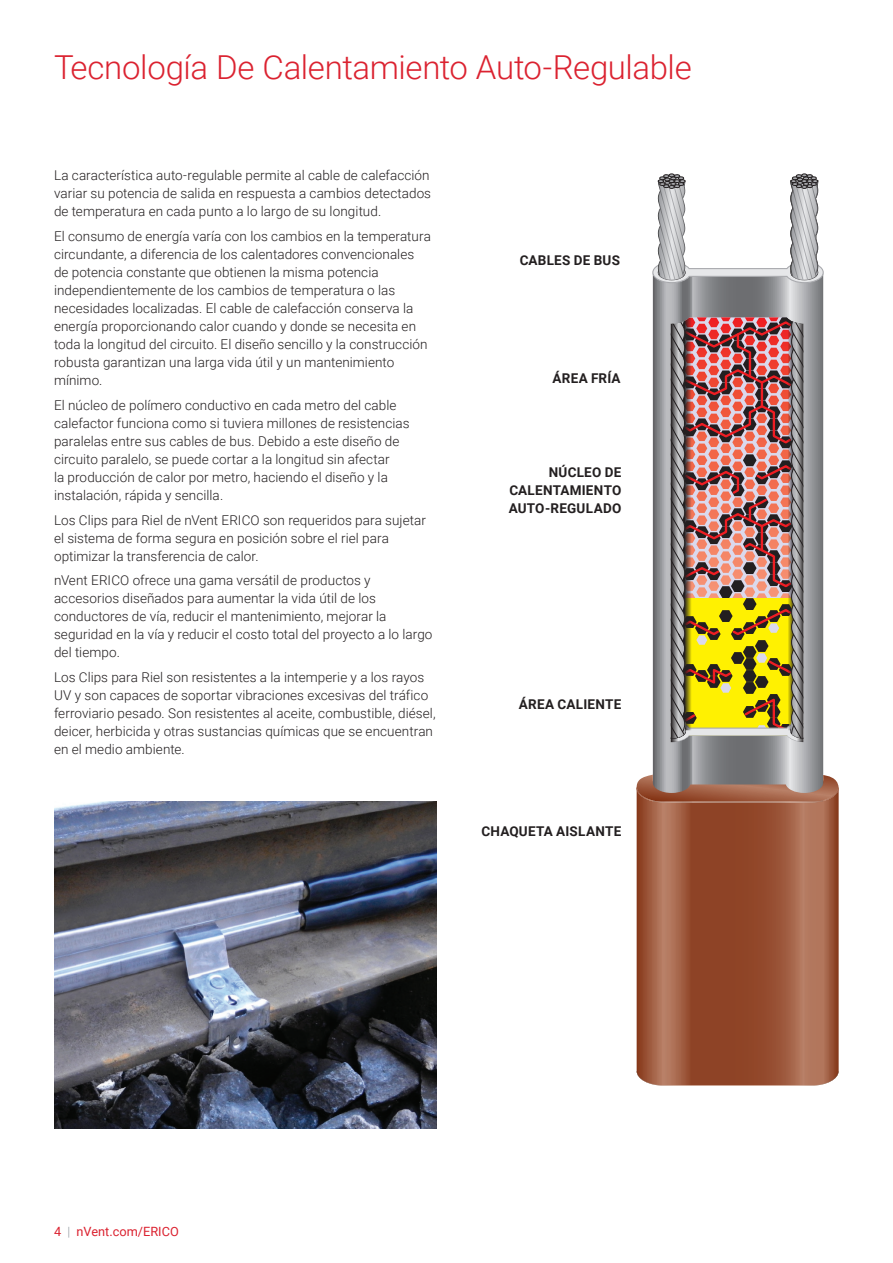
<style>
.page{position:relative;width:893px;height:1263px;background:#fff}
.page>*{position:absolute;margin:0;border:0;box-sizing:border-box;transform-origin:0 0}
.t1{font:300 33px "Roboto";letter-spacing:-.01em;color:#db2230}
.t2{font:300 13.5px/18px "Roboto";letter-spacing:.005em;color:#231f20}
.t3{font:700 13.5px/18px "Roboto";letter-spacing:.015em;color:#231f20;text-align:justify}
.t4{font:12.75px "Roboto";color:#db2230}
.s1{font-weight:300;color:#8f959e}
</style>
<div class="page">
<img style="left:54px;top:801px;width:382px;height:327px">
<svg style="left:653px;top:284px;width:170px;height:487px"></svg>
<svg style="left:652px;top:174px;width:172px;height:110px"></svg>
<svg style="left:671px;top:317px;width:133px;height:425px"></svg>
<svg style="left:637px;top:802px;width:202px;height:269px"></svg>
<svg style="left:636px;top:771px;width:203px;height:31px"></svg>
<svg style="left:637px;top:1071px;width:202px;height:14px"></svg>
<h1 class="t1" style="left:54px;top:44px;width:639px">Tecnología De Calentamiento Auto-Regulable</h1>
<p class="t2" style="left:54px;top:166px;width:379px;text-align:justify">La característica auto-regulable permite al cable de calefacción variar su potencia de salida en respuesta a cambios detectados de temperatura en cada punto a lo largo de su longitud.</p>
<p class="t2" style="left:54px;top:227px;width:378px">El consumo de energía varía con los cambios en la temperatura circundante, a diferencia de los calentadores convencionales de potencia constante que obtienen la misma potencia independientemente de los cambios de temperatura o las necesidades localizadas. El cable de calefacción conserva la energía proporcionando calor cuando y donde se necesita en toda la longitud del circuito. El diseño sencillo y la construcción robusta garantizan una larga vida útil y un mantenimiento mínimo.</p>
<p class="t2" style="left:54px;top:395px;width:357px">El núcleo de polímero conductivo en cada metro del cable calefactor funciona como si tuviera millones de resistencias paralelas entre sus cables de bus. Debido a este diseño de circuito paralelo, se puede cortar a la longitud sin afectar<br>la producción de calor por metro, haciendo el diseño y la instalación, rápida y sencilla.</p>
<p class="t2" style="left:54px;top:510px;width:373px">Los Clips para Riel de nVent ERICO son requeridos para sujetar el sistema de forma segura en posición sobre el riel para optimizar la transferencia de calor.</p>
<p class="t2" style="left:54px;top:571px;width:380px">nVent ERICO ofrece una gama versátil de productos y accesorios diseñados para aumentar la vida útil de los conductores de vía, reducir el mantenimiento, mejorar la seguridad en la vía y reducir el costo total del proyecto a lo largo del tiempo.</p>
<p class="t2" style="left:54px;top:668px;width:383px">Los Clips para Riel son resistentes a la intemperie y a los rayos UV y son capaces de soportar vibraciones excesivas del tráfico ferroviario pesado. Son resistentes al aceite, combustible, diésel, deicer, herbicida y otras sustancias químicas que se encuentran en el medio ambiente.</p>
<p class="t3" style="left:520px;top:251px;width:102px">CABLES DE BUS</p>
<p class="t3" style="left:552px;top:368px;width:70px">ÁREA FRÍA</p>
<p class="t3" style="left:509px;top:462px;width:114px;text-indent:40px">NÚCLEO DE CALENTAMIENTO AUTO-REGULADO</p>
<p class="t3" style="left:519px;top:694px;width:104px">ÁREA CALIENTE</p>
<p class="t3" style="left:481px;top:821px;width:141px">CHAQUETA AISLANTE</p>
<p class="t4" style="left:54px;top:1223px;width:126px">4 <span class="s1">|</span> nVent.com/ERICO</p>
</div>
